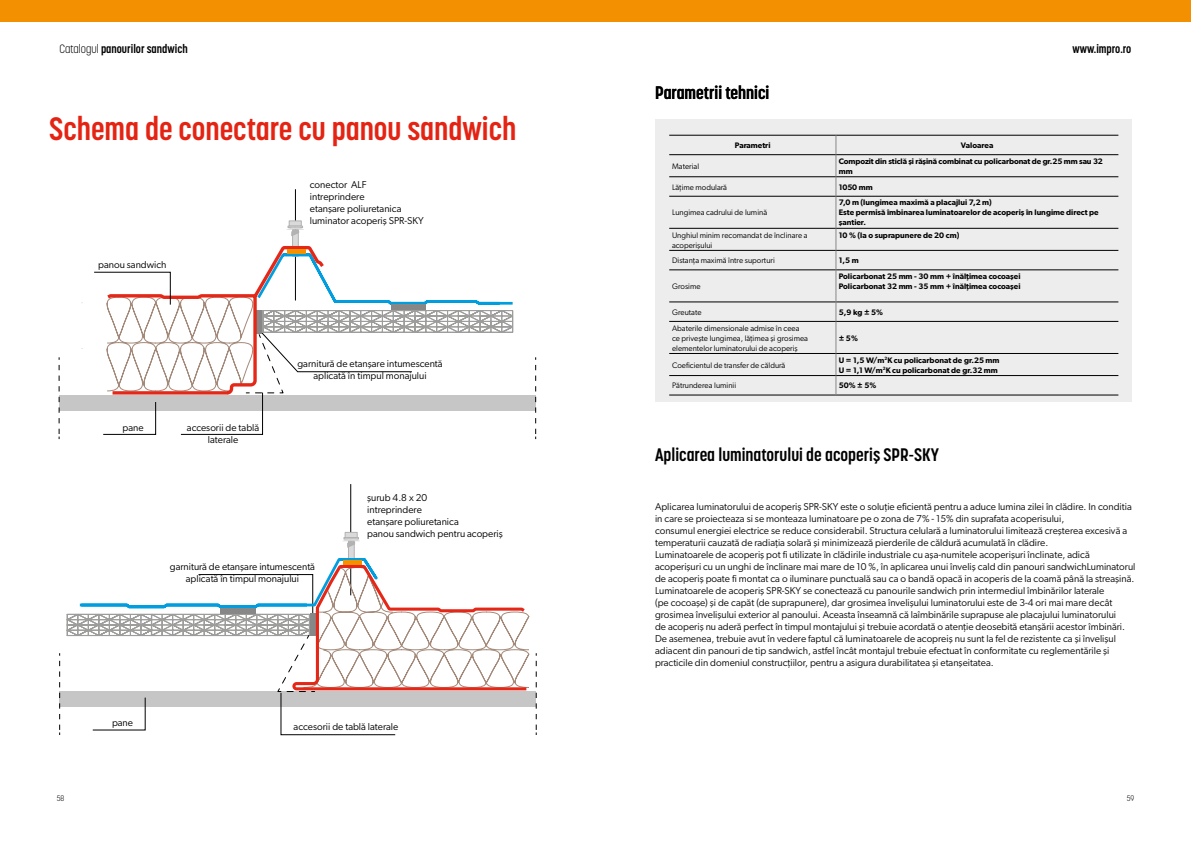
<style>
.page{position:relative;width:1191px;height:842px;background:#fff}
.page>*{position:absolute;margin:0;border:0;box-sizing:border-box;transform-origin:0 0}
.t1{font:700 32px "Korolev Condensed";color:#e42313}
.t2{font:700 18px "Korolev Condensed";color:#000}
.t3{font:700 12px "Korolev Condensed";color:#000}
.t4{font:10px/12px "Gibson";color:#0a0a0a}
.t5{font:10px/12px "Gibson";color:#000;text-align:center}
.t6{font:600 8px/10px "Gibson";color:#000}
.t7{font:8px/10px "Gibson";color:#000}
.t8{font:300 8px "Korolev Condensed";color:#000}
.s1{font-weight:300}
</style>
<div class="page">
<div style="left:0;top:0;width:1191px;height:22px;background:#f39001"></div>
<div style="left:655px;top:119px;width:476px;height:283px;background:#ededed"></div>
<hr style="left:669px;top:135px;width:167px;height:1px;background:#000">
<hr style="left:669px;top:155px;width:167px;height:1px;background:#000">
<hr style="left:669px;top:177px;width:167px;height:1px;background:#000">
<hr style="left:669px;top:196px;width:167px;height:1px;background:#000">
<hr style="left:669px;top:228px;width:167px;height:1px;background:#000">
<hr style="left:669px;top:250px;width:167px;height:1px;background:#000">
<hr style="left:669px;top:270px;width:167px;height:1px;background:#000">
<hr style="left:669px;top:302px;width:167px;height:1px;background:#000">
<hr style="left:669px;top:321px;width:167px;height:1px;background:#000">
<hr style="left:669px;top:353px;width:167px;height:1px;background:#000">
<hr style="left:669px;top:375px;width:167px;height:1px;background:#000">
<hr style="left:669px;top:395px;width:167px;height:1px;background:#000">
<hr style="left:836px;top:135px;width:282px;height:1px;background:#000">
<hr style="left:836px;top:155px;width:282px;height:1px;background:#000">
<hr style="left:836px;top:177px;width:282px;height:1px;background:#000">
<hr style="left:836px;top:196px;width:282px;height:1px;background:#000">
<hr style="left:836px;top:228px;width:282px;height:1px;background:#000">
<hr style="left:836px;top:250px;width:282px;height:1px;background:#000">
<hr style="left:836px;top:270px;width:282px;height:1px;background:#000">
<hr style="left:836px;top:302px;width:282px;height:1px;background:#000">
<hr style="left:836px;top:321px;width:282px;height:1px;background:#000">
<hr style="left:836px;top:353px;width:282px;height:1px;background:#000">
<hr style="left:836px;top:375px;width:282px;height:1px;background:#000">
<hr style="left:836px;top:395px;width:282px;height:1px;background:#000">
<svg style="left:835px;top:135px;width:1px;height:61px"></svg>
<hr style="left:835px;top:196px;width:1px;height:32px;background:#878787">
<svg style="left:835px;top:228px;width:1px;height:42px"></svg>
<hr style="left:835px;top:270px;width:1px;height:32px;background:#878787">
<svg style="left:835px;top:302px;width:1px;height:19px"></svg>
<hr style="left:835px;top:321px;width:1px;height:32px;background:#878787">
<svg style="left:835px;top:354px;width:1px;height:41px"></svg>
<hr style="left:295px;top:189px;width:1px;height:111px;background:#000">
<hr style="left:350px;top:484px;width:1px;height:111px;background:#000">
<svg style="left:289px;top:221px;width:12px;height:5px"></svg>
<svg style="left:292px;top:236px;width:6px;height:7px"></svg>
<svg style="left:287px;top:226px;width:17px;height:10px"></svg>
<div style="left:59px;top:395px;width:476px;height:15px;background:#c6c6c6"></div>
<svg style="left:59px;top:357px;width:1px;height:82px"></svg>
<svg style="left:535px;top:357px;width:1px;height:82px"></svg>
<svg style="left:81px;top:243px;width:434px;height:192px"></svg>
<svg style="left:345px;top:532px;width:12px;height:5px"></svg>
<svg style="left:348px;top:548px;width:6px;height:9px"></svg>
<svg style="left:343px;top:537px;width:17px;height:11px"></svg>
<div style="left:60px;top:691px;width:476px;height:15px;background:#c6c6c6"></div>
<svg style="left:59px;top:653px;width:1px;height:82px"></svg>
<svg style="left:536px;top:653px;width:1px;height:82px"></svg>
<svg style="left:66px;top:557px;width:464px;height:178px"></svg>
<p class="t3" style="left:60px;top:42px;width:130px"><span class="s1">Catalogul</span> panourilor sandwich</p>
<p class="t3" style="left:1072px;top:42px;width:60px">www.impro.ro</p>
<h1 class="t1" style="left:49px;top:110px;width:469px">Schema de conectare cu panou sandwich</h1>
<p class="t5" style="left:98px;top:258px;width:70px">panou sandwich</p>
<p class="t5" style="left:122px;top:421px;width:23px">pane</p>
<p class="t5" style="left:187px;top:421px;width:74px">accesorii de tablă laterale</p>
<p class="t5" style="left:310px;top:178px;width:115px;text-align:left">conector ALF<br>intreprindere<br>etanşare poliuretanica luminator acoperiş SPR-SKY</p>
<p class="t5" style="left:297px;top:358px;width:147px">garnitură de etanşare intumescentă aplicată în timpul monajului</p>
<p class="t5" style="left:367px;top:491px;width:137px;text-align:left">şurub 4.8 x 20<br>intreprindere<br>etanşare poliuretanica<br>panou sandwich pentru acoperiş</p>
<p class="t5" style="left:170px;top:561px;width:147px">garnitură de etanşare intumescentă aplicată în timpul monajului</p>
<p class="t5" style="left:112px;top:716px;width:23px">pane</p>
<p class="t5" style="left:294px;top:721px;width:106px">accesorii de tablă laterale</p>
<h2 class="t2" style="left:655px;top:82px;width:116px">Parametrii tehnici</h2>
<p class="t6" style="left:734px;top:140px;width:37px">Parametri</p>
<p class="t6" style="left:960px;top:140px;width:34px">Valoarea</p>
<p class="t7" style="left:672px;top:161px;width:29px">Material</p>
<p class="t6" style="left:838px;top:156px;width:266px">Compozit din sticlă şi răşină combinat cu policarbonat de gr.25 mm sau 32 mm</p>
<p class="t7" style="left:672px;top:182px;width:57px">Lăţime modulară</p>
<p class="t6" style="left:838px;top:182px;width:35px">1050 mm</p>
<p class="t7" style="left:672px;top:208px;width:97px">Lungimea cadrului de lumină</p>
<p class="t6" style="left:838px;top:197px;width:261px">7,0 m (lungimea maximă a placajlui 7,2 m)<br>Este permisă îmbinarea luminatoarelor de acoperiş în lungime direct pe şantier.</p>
<p class="t7" style="left:672px;top:230px;width:137px">Unghiul minim recomandat de înclinare a acoperişului</p>
<p class="t6" style="left:838px;top:230px;width:122px">10 % (la o suprapunere de 20 cm)</p>
<p class="t7" style="left:672px;top:255px;width:104px">Distanţa maximă între suporturi</p>
<p class="t6" style="left:838px;top:255px;width:21px">1,5 m</p>
<p class="t7" style="left:672px;top:281px;width:30px">Grosime</p>
<p class="t6" style="left:838px;top:271px;width:183px">Policarbonat 25 mm - 30 mm + înălţimea cocoaşei<br>Policarbonat 32 mm - 35 mm + înălţimea cocoaşei</p>
<p class="t7" style="left:672px;top:307px;width:31px">Greutate</p>
<p class="t6" style="left:838px;top:307px;width:46px">5,9 kg ± 5%</p>
<p class="t7" style="left:672px;top:323px;width:138px">Abaterile dimensionale admise în ceea ce priveşte lungimea, lăţimea şi grosimea elementelor luminatorului de acoperiş</p>
<p class="t6" style="left:838px;top:333px;width:21px">± 5%</p>
<p class="t7" style="left:672px;top:360px;width:115px">Coeficientul de transfer de căldură</p>
<p class="t6" style="left:838px;top:355px;width:162px">U = 1,5 W/m<sup>2</sup>K cu policarbonat de gr.25 mm<br>U = 1,1 W/m<sup>2</sup>K cu policarbonat de gr.32 mm</p>
<p class="t7" style="left:672px;top:381px;width:66px">Pătrunderea luminii</p>
<p class="t6" style="left:838px;top:380px;width:39px">50% ± 5%</p>
<h2 class="t2" style="left:655px;top:444px;width:285px">Aplicarea luminatorului de acoperiş SPR-SKY</h2>
<p class="t4" style="left:655px;top:501px;width:482px">Aplicarea luminatorului de acoperiş SPR-SKY este o soluţie eficientă pentru a aduce lumina zilei în clădire. In conditia in care se proiecteaza si se monteaza luminatoare pe o zona de 7% - 15% din suprafata acoperisului,<br>consumul energiei electrice se reduce considerabil. Structura celulară a luminatorului limitează creşterea excesivă a temperaturii cauzată de radiaţia solară şi minimizează pierderile de căldură acumulată în clădire.<br>Luminatoarele de acoperiş pot fi utilizate în clădirile industriale cu aşa-numitele acoperişuri înclinate, adică acoperişuri cu un unghi de înclinare mai mare de 10 %, în aplicarea unui înveliş cald din panouri sandwichLuminatorul de acoperiş poate fi montat ca o iluminare punctuală sau ca o bandă opacă in acoperis de la coamă până la streaşină.<br>Luminatoarele de acoperiş SPR-SKY se conectează cu panourile sandwich prin intermediul îmbinărilor laterale<br>(pe cocoaşe) şi de capăt (de suprapunere), dar grosimea învelişului luminatorului este de 3-4 ori mai mare decât grosimea învelişului exterior al panoului. Aceasta înseamnă că laîmbinările suprapuse ale placajului luminatorului<br>de acoperiş nu aderă perfect în timpul montajului şi trebuie acordată o atenţie deosebită etanşării acestor îmbinări.<br>De asemenea, trebuie avut în vedere faptul că luminatoarele de acopreiş nu sunt la fel de rezistente ca şi învelişul adiacent din panouri de tip sandwich, astfel încât montajul trebuie efectuat în conformitate cu reglementările şi practicile din domeniul construcţiilor, pentru a asigura durabilitatea şi etanşeitatea.</p>
<p class="t8" style="left:57px;top:794px;width:9px">58</p>
<p class="t8" style="left:1126px;top:794px;width:9px">59</p>
</div>
